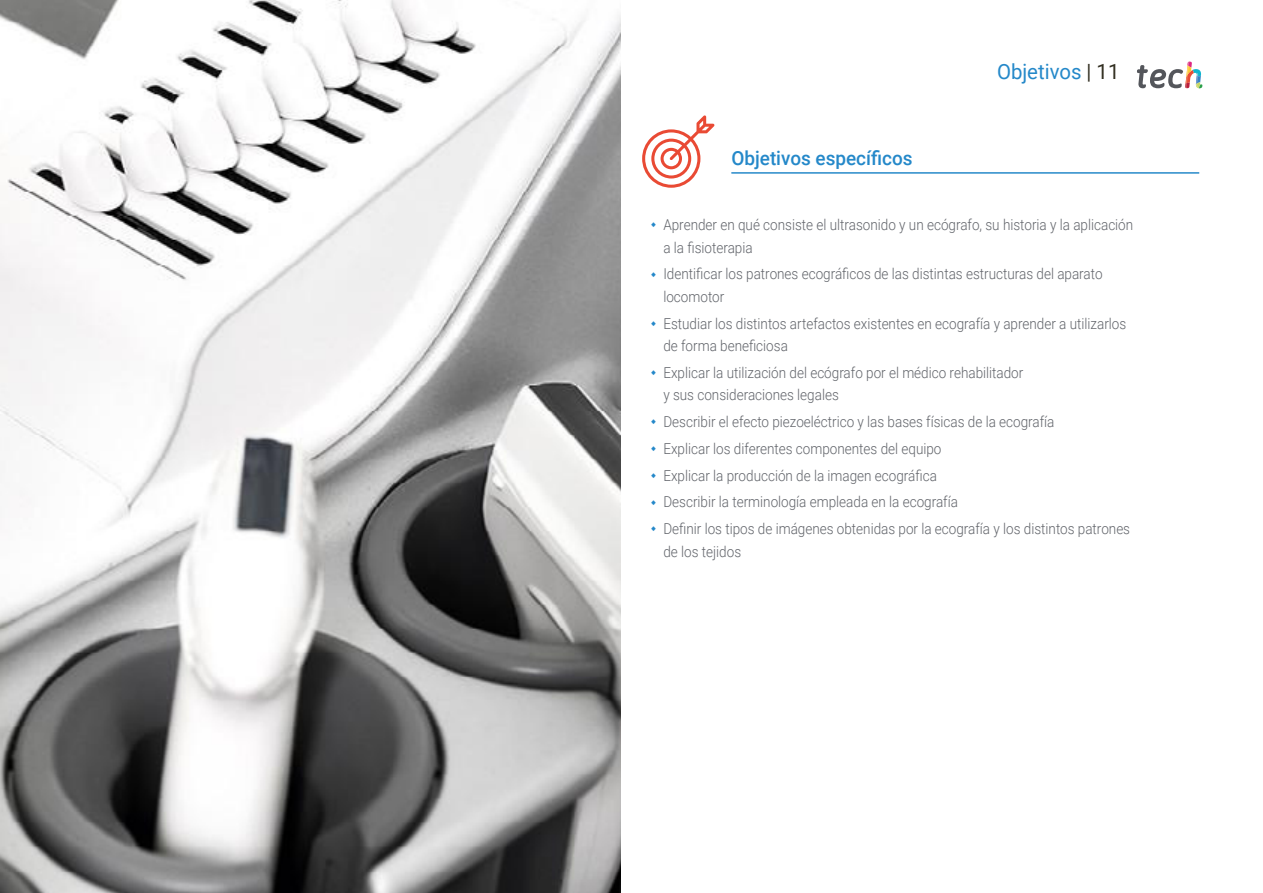
<style>
.page{position:relative;width:1263px;height:893px;background:#fff}
.page>*{position:absolute;margin:0;border:0;box-sizing:border-box;transform-origin:0 0}
.t1{font:21px "Roboto";color:#2488c9}
.t2{font:500 19.5px "Roboto";color:#2488c9}
.t3{font:300 15px/22.5px "Roboto";color:#61646a;scale:.9 1}
.s1{color:#312e20}
</style>
<div class="page">
<img style="left:0;top:0;width:621px;height:893px">
<svg style="left:642px;top:115px;width:72px;height:73px"></svg>
<hr style="left:731px;top:173px;width:468px;height:1px;background:#2488c9">
<svg style="left:1137px;top:62px;width:65px;height:27px"></svg>
<h2 class="t2" style="left:731px;top:144px;width:183px">Objetivos específicos</h2>
<h1 class="t1" style="left:997px;top:57px;width:124px">Objetivos <span class="s1">| 11</span></h1>
<p class="t3" style="left:663px;top:213px;width:524px">Aprender en qué consiste el ultrasonido y un ecógrafo, su historia y la aplicación a la fisioterapia</p>
<p class="t3" style="left:663px;top:262px;width:489px">Identificar los patrones ecográficos de las distintas estructuras del aparato locomotor</p>
<p class="t3" style="left:663px;top:311px;width:516px">Estudiar los distintos artefactos existentes en ecografía y aprender a utilizarlos de forma beneficiosa</p>
<p class="t3" style="left:663px;top:361px;width:401px">Explicar la utilización del ecógrafo por el médico rehabilitador y sus consideraciones legales</p>
<p class="t3" style="left:663px;top:408px;width:520px;line-height:26.7px">Describir el efecto piezoeléctrico y las bases físicas de la ecografía<br>Explicar los diferentes componentes del equipo<br>Explicar la producción de la imagen ecográfica<br>Describir la terminología empleada en la ecografía<br>Definir los tipos de imágenes obtenidas por la ecografía y los distintos patrones</p>
<p class="t3" style="left:663px;top:539px;width:88px">de los tejidos</p>
</div>
